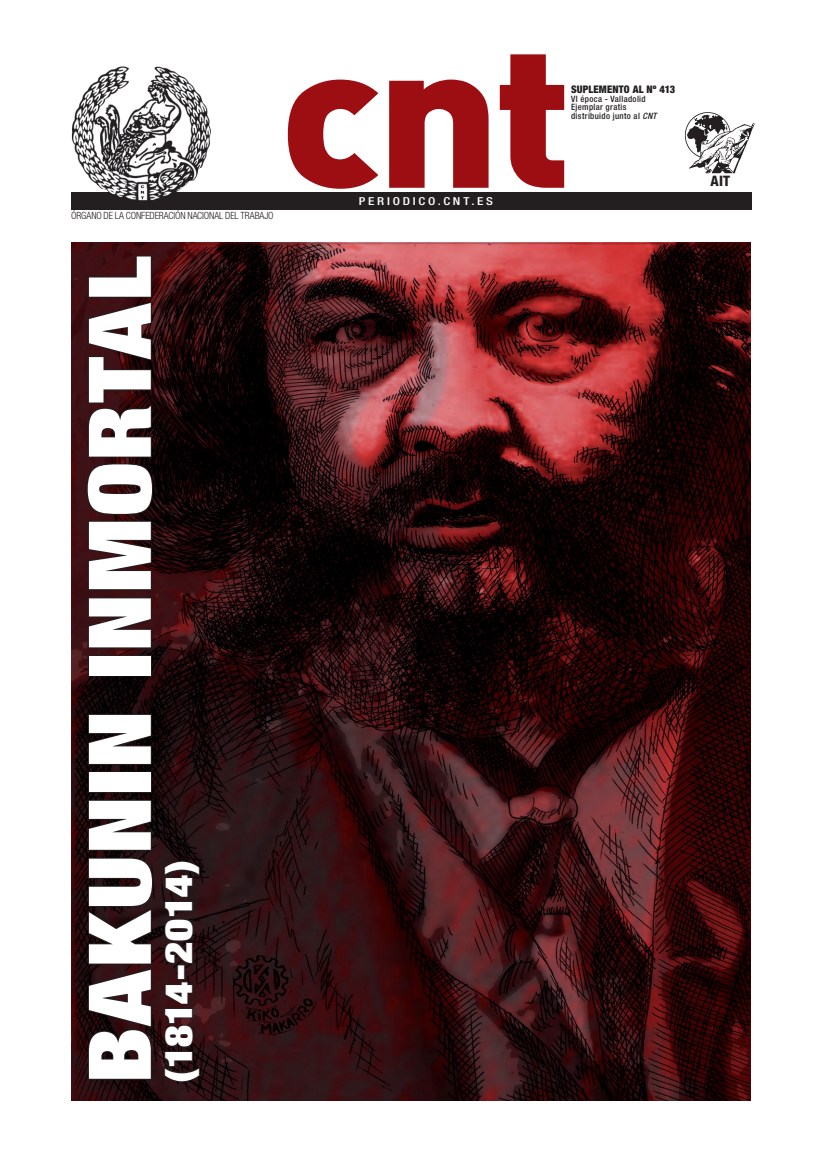
<style>
.page{position:relative;width:822px;height:1161px;background:#fff}
.page>*{position:absolute;margin:0;border:0;box-sizing:border-box;transform-origin:0 0}
.t1{font:900 condensed 86.6px "Helvetica Neue LT Std";letter-spacing:.02em;color:#fff;scale:1.11 1}
.t2{font:900 condensed 37.8px "Helvetica Neue LT Std";letter-spacing:-.005em;color:#fff;scale:1.11 1}
.t3{font:800 condensed 14.4px "Helvetica Neue LT Std";color:#231f20}
.t4{font:500 condensed 11px "Helvetica Neue LT Std";letter-spacing:.21em;color:#fff;scale:1.2 1}
.t5{font:900 condensed 10.5px "Helvetica Neue LT Std";letter-spacing:.015em;color:#231f20}
.t6{font:300 condensed 10px "Helvetica Neue LT Std";letter-spacing:-.01em;color:#231f20}
.t7{font:500 condensed 8.7px/8.7px "Helvetica Neue LT Std";letter-spacing:.04em;color:#231f20}
.s1{font-style:italic}
</style>
<div class="page">
<img style="left:71px;top:243px;width:680px;height:857px">
<div style="left:72px;top:192px;width:680px;height:17px;background:#231f20"></div>
<svg style="left:288px;top:54px;width:276px;height:135px"></svg>
<img style="left:685px;top:112px;width:70px;height:62px">
<img style="left:72px;top:66px;width:139px;height:135px">
<svg style="left:87px;top:798px;width:67px;height:282px;background:#220e10"></svg>
<div style="left:88px;top:771px;width:64px;height:21px;border:2px solid #231f20"></div>
<svg style="left:87px;top:712px;width:66px;height:53px;background:#140b0c"></svg>
<div style="left:88px;top:655px;width:64px;height:21px;border:2px solid #231f20"></div>
<svg style="left:86px;top:254px;width:68px;height:395px;background:#340f12"></svg>
<svg style="left:162px;top:979px;width:39px;height:103px;background:#2e1315"></svg>
<div style="left:177px;top:964px;width:8px;height:15px;border:2px solid #231f20"></div>
<svg style="left:163px;top:859px;width:39px;height:106px;background:#261416"></svg>
<p class="t6" style="left:71px;top:210px;width:204px">ÓRGANO DE LA CONFEDERACIÓN NACIONAL DEL TRABAJO</p>
<h1 class="t1" style="left:65px;top:1082px;width:746px;rotate:-90deg">BAKUNIN INMORTAL</h1>
<h2 class="t2" style="left:154px;top:1082px;width:202px;rotate:-90deg">(1814-2014)</h2>
<p class="t4" style="left:359px;top:194px;width:113px">periodico.cnt.es</p>
<p class="t5" style="left:571px;top:83px;width:106px">SUPLEMENTO AL Nº 413</p>
<p class="t7" style="left:571px;top:94px;width:87px">VI época - Valladolid<br>Ejemplar gratis distribuido junto al <span class="s1">CNT</span></p>
<h3 class="t3" style="left:710px;top:172px;width:21px">AIT</h3>
</div>
